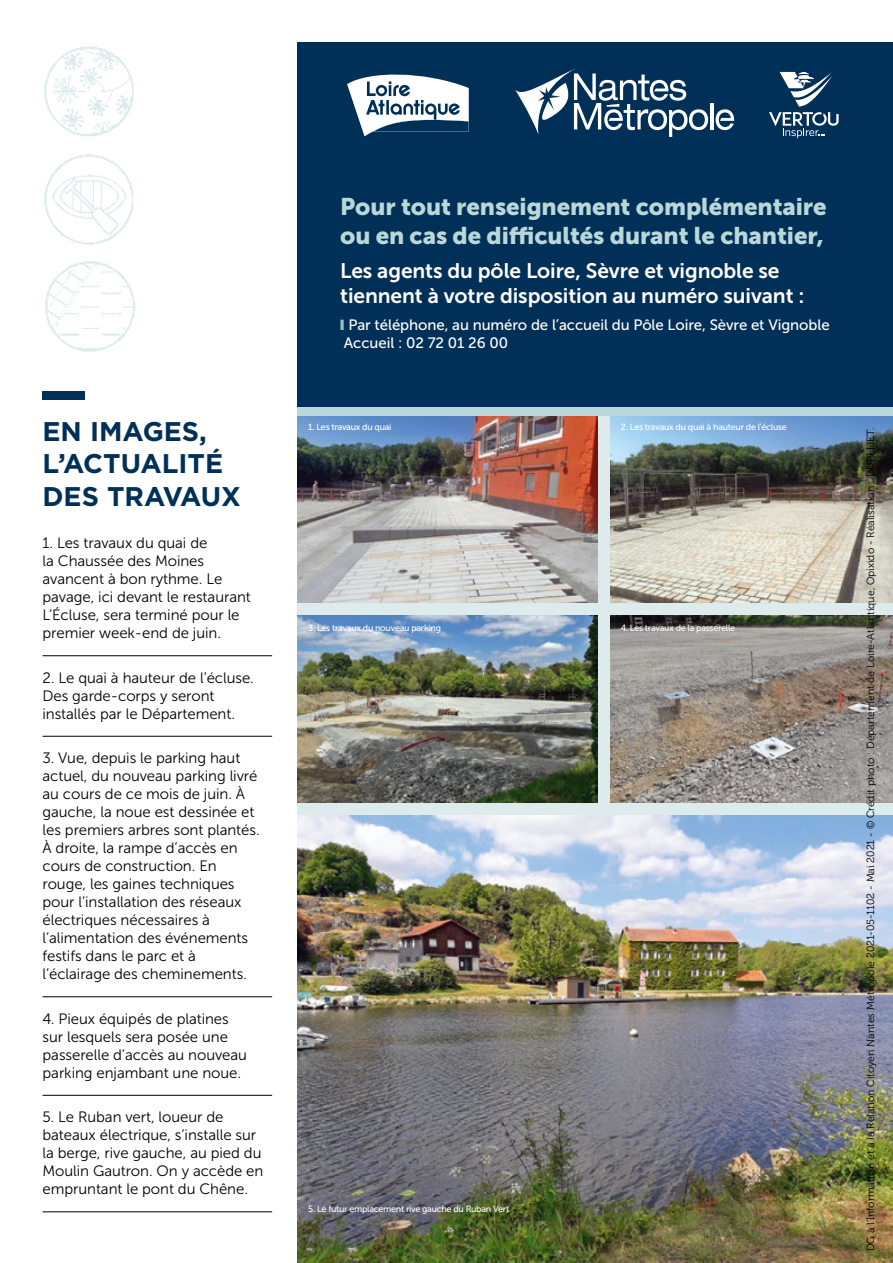
<style>
.page{position:relative;width:893px;height:1263px;background:#fff}
.page>*{position:absolute;margin:0;border:0;box-sizing:border-box;transform-origin:0 0}
.t1{font:700 27px/32.4px "Gotham";color:#003057}
.t2{font:24px/28.8px "Museo Sans 900";letter-spacing:-.005em;color:#bad7da}
.t3{font:21px/25.2px "Museo Sans 700";letter-spacing:-.005em;color:#fff}
.t4{font:15px/18px "Museo Sans 300";letter-spacing:-.005em;color:#000}
.t5{font:15px/18px "Museo Sans 500";letter-spacing:-.005em;color:#fff}
.t6{font:10.5px "Museo 300";color:#000}
.t7{font:9px "Museo Sans 500";letter-spacing:-.03em;color:#fff}
.s1{color:#98bfc8}
</style>
<div class="page">
<div style="left:298px;top:408px;width:595px;height:855px;background:#deebed"></div>
<div style="left:298px;top:43px;width:595px;height:369px;background:#003057"></div>
<div style="left:298px;top:408px;width:595px;height:8px;background:#bad7da"></div>
<div style="left:43px;top:391px;width:42px;height:9px;background:#003057"></div>
<hr style="left:43px;top:655px;width:229px;height:1px;background:#000">
<hr style="left:43px;top:736px;width:229px;height:1px;background:#000">
<hr style="left:43px;top:996px;width:229px;height:1px;background:#000">
<hr style="left:43px;top:1095px;width:229px;height:1px;background:#000">
<hr style="left:43px;top:1211px;width:229px;height:1px;background:#000">
<img style="left:298px;top:416px;width:299px;height:187px">
<img style="left:610px;top:416px;width:283px;height:187px">
<img style="left:298px;top:616px;width:299px;height:186px">
<img style="left:610px;top:616px;width:283px;height:186px">
<img style="left:298px;top:815px;width:595px;height:448px">
<img style="left:45px;top:261px;width:90px;height:91px">
<img style="left:44px;top:47px;width:90px;height:198px">
<svg style="left:347px;top:74px;width:122px;height:62px"></svg>
<hr style="left:710px;top:103px;width:3px;height:26px;background:#fff">
<svg style="left:716px;top:109px;width:18px;height:21px"></svg>
<svg style="left:515px;top:68px;width:193px;height:69px"></svg>
<svg style="left:769px;top:112px;width:70px;height:26px"></svg>
<svg style="left:780px;top:72px;width:52px;height:34px"></svg>
<h1 class="t1" style="left:43px;top:415px;width:200px">EN IMAGES,<br>L’ACTUALITÉ<br>DES TRAVAUX</h1>
<p class="t4" style="left:43px;top:534px;width:210px">1. Les travaux du quai de<br>la Chaussée des Moines avancent à bon rythme. Le pavage, ici devant le restaurant<br>L’Écluse, sera terminé pour le premier week-end de juin.</p>
<p class="t4" style="left:43px;top:669px;width:213px">2. Le quai à hauteur de l’écluse.<br>Des garde-corps y seront installés par le Département.</p>
<p class="t4" style="left:43px;top:749px;width:219px">3. Vue, depuis le parking haut actuel, du nouveau parking livré au cours de ce mois de juin. À gauche, la noue est dessinée et les premiers arbres sont plantés.<br>À droite, la rampe d’accès en cours de construction. En rouge, les gaines techniques pour l’installation des réseaux électriques nécessaires à l’alimentation des événements festifs dans le parc et à l’éclairage des cheminements.</p>
<p class="t4" style="left:43px;top:1010px;width:206px">4. Pieux équipés de platines sur lesquels sera posée une passerelle d’accès au nouveau parking enjambant une noue.</p>
<p class="t4" style="left:43px;top:1108px;width:222px">5. Le Ruban vert, loueur de bateaux électrique, s’installe sur la berge, rive gauche, au pied du<br>Moulin Gautron. On y accède en empruntant le pont du Chêne.</p>
<h2 class="t2" style="left:340px;top:193px;width:488px">Pour tout renseignement complémentaire ou en cas de difficultés durant le chantier,</h2>
<h3 class="t3" style="left:340px;top:258px;width:466px">Les agents du pôle Loire, Sèvre et vignoble se tiennent à votre disposition au numéro suivant :</h3>
<p class="t5" style="left:340px;top:316px;width:491px"><span class="s1">❙</span> Par téléphone, au numéro de l’accueil du Pôle Loire, Sèvre et Vignoble<br>Accueil : 02 72 01 26 00</p>
<p class="t7" style="left:308px;top:422px;width:85px">1. Les travaux du quai</p>
<p class="t7" style="left:308px;top:623px;width:134px">3. Les travaux du nouveau parking</p>
<p class="t7" style="left:621px;top:422px;width:168px">2. Les travaux du quai à hauteur de l’écluse</p>
<p class="t7" style="left:621px;top:623px;width:116px">4. Les travaux de la passerelle</p>
<p class="t7" style="left:308px;top:1204px;width:202px">5. Le futur emplacement rive gauche du Ruban Vert</p>
<p class="t6" style="left:865px;top:1251px;width:825px;rotate:-90deg">DG à l’Information et à la Relation Citoyen Nantes Métropole 2021-05-1102 - Mai 2021 - © Crédit photo : Département de Loire-Atlantique, Opixido - Réalisation : DUPLIJET.</p>
</div>
